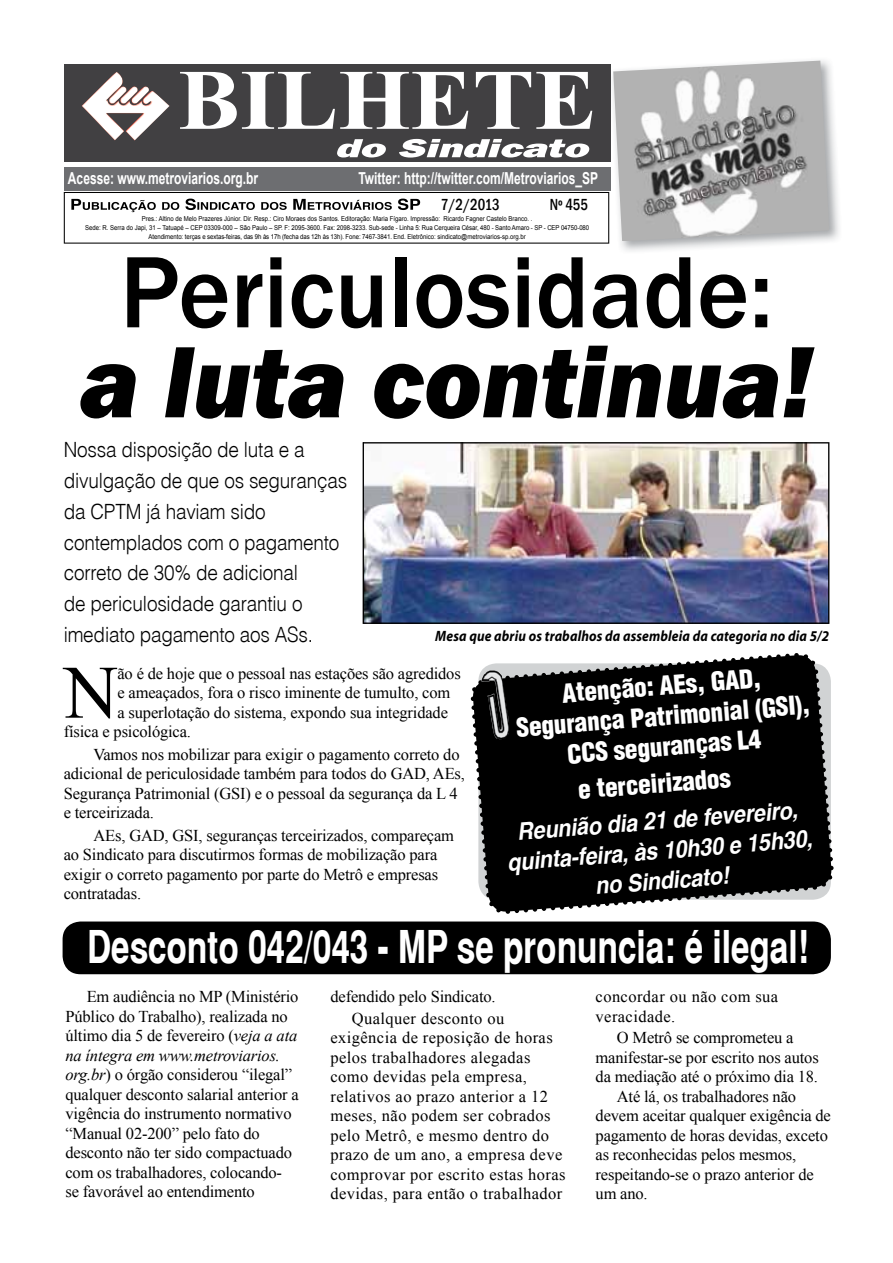
<style>
.page{position:relative;width:893px;height:1263px;background:#fff}
.page>*{position:absolute;margin:0;border:0;box-sizing:border-box;transform-origin:0 0}
.t1{font:500 105px "Franklin Gothic";color:#000;scale:.95 1}
.t2{font:italic 800 105px "Franklin Gothic";color:#000;scale:.95 1}
.t3{font:75.45px "Times New Roman";color:#000}
.t4{font:700 45px "Switzerland Narrow";color:#fff;scale:.9 1}
.t5{font:25.5px/30.6px "Switzerland Cond Black Plain";color:#fff;text-align:center}
.t6{font:italic 700 24px/30px "Switzerland";color:#fff;text-align:center;scale:.9 1}
.t7{font:21px/30.8px "Switzerland Light Plain";letter-spacing:-.01em;color:#000;scale:.9 1}
.t8{font:16.5px/19.5px "Times New Roman";letter-spacing:-.01em;color:#000}
.t9{font:16.5px/19.5px "Times New Roman";letter-spacing:.025em;color:#000}
.t10{font:700 16.5px "Arial";color:#fff;scale:.73 1}
.t11{font:500 condensed 16.5px "Franklin Gothic";color:#000;scale:.9 1}
.t12{font:italic 700 15px "Myriad";letter-spacing:.01em;color:#000;scale:.9 1}
.t13{font:6.75px/9px "Arial";color:#000;text-align:center;scale:.89 1}
.s1{font-style:italic}
</style>
<div class="page">
<svg style="left:471px;top:653px;width:363px;height:261px;background:#232323"></svg>
<img style="left:610px;top:60px;width:229px;height:191px">
<img style="left:613px;top:61px;width:216px;height:180px">
<svg style="left:64px;top:192px;width:545px;height:52px"></svg>
<div style="left:64px;top:64px;width:546px;height:98px;background:#414042"></div>
<svg style="left:337px;top:139px;width:252px;height:19px"></svg>
<svg style="left:180px;top:72px;width:412px;height:57px"></svg>
<div style="left:64px;top:168px;width:547px;height:23px;background:#6d6e71"></div>
<img style="left:82px;top:72px;width:88px;height:68px">
<div style="left:63px;top:921px;width:768px;height:53px;background:#000;border-radius:18px"></div>
<img style="left:363px;top:442px;width:466px;height:182px">
<img style="left:481px;top:670px;width:28px;height:69px">
<p class="t10" style="left:68px;top:168px;width:262px">Acesse: www.metroviarios.org.br</p>
<p class="t10" style="left:358px;top:168px;width:330px">Twitter: http://twitter.com/Metroviarios_SP</p>
<p class="t13" style="left:85px;top:215px;width:568px">Pres.: Altino de Melo Prazeres Júnior. Dir. Resp.: Ciro Moraes dos Santos. Editoração: Maria Fígaro. Impressão: Ricardo Fagner Castelo Branco. .<br>Sede: R. Serra do Japi, 31 – Tatuapé – CEP 03309-000 – São Paulo – SP. F: 2095-3600. Fax: 2098-3233. Sub-sede - Linha 5: Rua Cerqueira César, 480 - Santo Amaro - SP - CEP 04750-080<br>Atendimento: terças e sextas-feiras, das 9h às 17h (fecha das 12h às 13h). Fone: 7467-3841. End. Eletrônico: sindicato@metroviarios-sp.org.br</p>
<h1 class="t1" style="left:120px;top:227px;width:689px">Periculosidade:</h1>
<h1 class="t2" style="left:80px;top:313px;width:773px">a luta continua!</h1>
<p class="t7" style="left:64px;top:434px;width:316px">Nossa disposição de luta e a divulgação de que os seguranças da CPTM já haviam sido contemplados com o pagamento correto de 30% de adicional<br>de periculosidade garantiu o imediato pagamento aos ASs.</p>
<p class="t11" style="left:441px;top:194px;width:67px">7/2/2013</p>
<p class="t11" style="left:550px;top:194px;width:44px">Nº 455</p>
<p class="t12" style="left:435px;top:628px;width:439px">Mesa que abriu os trabalhos da assembleia da categoria no dia 5/2</p>
<h2 class="t3" style="left:64px;top:642px;width:56px">N</h2>
<p class="t8" style="left:117px;top:663px;width:345px">ão é de hoje que o pessoal nas estações são agredidos</p>
<p class="t8" style="left:117px;top:683px;width:334px">e ameaçados, fora o risco iminente de tumulto, com</p>
<p class="t8" style="left:117px;top:702px;width:332px">a superlotação do sistema, expondo sua integridade</p>
<p class="t8" style="left:64px;top:722px;width:129px">física e psicológica.</p>
<p class="t8" style="left:64px;top:744px;width:403px;text-indent:30px">Vamos nos mobilizar para exigir o pagamento correto do adicional de periculosidade também para todos do GAD, AEs, Segurança Patrimonial (GSI) e o pessoal da segurança da L 4 e terceirizada.</p>
<p class="t8" style="left:64px;top:825px;width:392px;text-indent:30px">AEs, GAD, GSI, seguranças terceirizados, compareçam ao Sindicato para discutirmos formas de mobilização para exigir o correto pagamento por parte do Metrô e empresas contratadas.</p>
<h3 class="t5" style="left:513px;top:680px;width:296px;rotate:-4deg">Atenção: AEs, GAD,<br>Segurança Patrimonial (GSI),<br>CCS seguranças L4</h3>
<h3 class="t5" style="left:577px;top:773px;width:154px;rotate:-4deg">e terceirizados</h3>
<h3 class="t6" style="left:504px;top:816px;width:341px;rotate:-4deg">Reunião dia 21 de fevereiro, quinta-feira, às 10h30 e 15h30, no Sindicato!</h3>
<h3 class="t4" style="left:87px;top:921px;width:804px">Desconto 042/043 - MP se pronuncia: é ilegal!</h3>
<p class="t8" style="left:65px;top:986px;width:235px;text-indent:21px">Em audiência no MP (Ministério Público do Trabalho), realizada no último dia 5 de fevereiro (<span class="s1">veja a ata na íntegra em www.metroviarios. org.br</span>) o órgão considerou “ilegal” qualquer desconto salarial anterior a vigência do instrumento normativo “Manual 02-200” pelo fato do desconto não ter sido compactuado com os trabalhadores, colocando&shy;se favorável ao entendimento</p>
<p class="t8" style="left:352px;top:985px;width:154px;line-height:21.6px;text-indent:-21px">defendido pelo Sindicato.<br>Qualquer desconto ou</p>
<p class="t9" style="left:596px;top:986px;width:184px">concordar ou não com sua veracidade.</p>
<p class="t8" style="left:617px;top:1028px;width:178px">O Metrô se comprometeu a</p>
<p class="t8" style="left:596px;top:1047px;width:225px">manifestar-se por escrito nos autos</p>
<p class="t8" style="left:596px;top:1067px;width:224px">da mediação até o próximo dia 18.</p>
<p class="t8" style="left:617px;top:1086px;width:181px">Até lá, os trabalhadores não</p>
<p class="t8" style="left:596px;top:1106px;width:237px">devem aceitar qualquer exigência de</p>
<p class="t8" style="left:596px;top:1125px;width:234px">pagamento de horas devidas, exceto</p>
<p class="t8" style="left:596px;top:1145px;width:202px">as reconhecidas pelos mesmos,</p>
<p class="t8" style="left:596px;top:1164px;width:220px">respeitando-se o prazo anterior de</p>
<p class="t8" style="left:596px;top:1184px;width:54px">um ano.</p>
<p class="t9" style="left:330px;top:1028px;width:236px">exigência de reposição de horas pelos trabalhadores alegadas como devidas pela empresa, relativos ao prazo anterior a 12 meses, não podem ser cobrados pelo Metrô, e mesmo dentro do prazo de um ano, a empresa deve comprovar por escrito estas horas devidas, para então o trabalhador</p>
</div>
